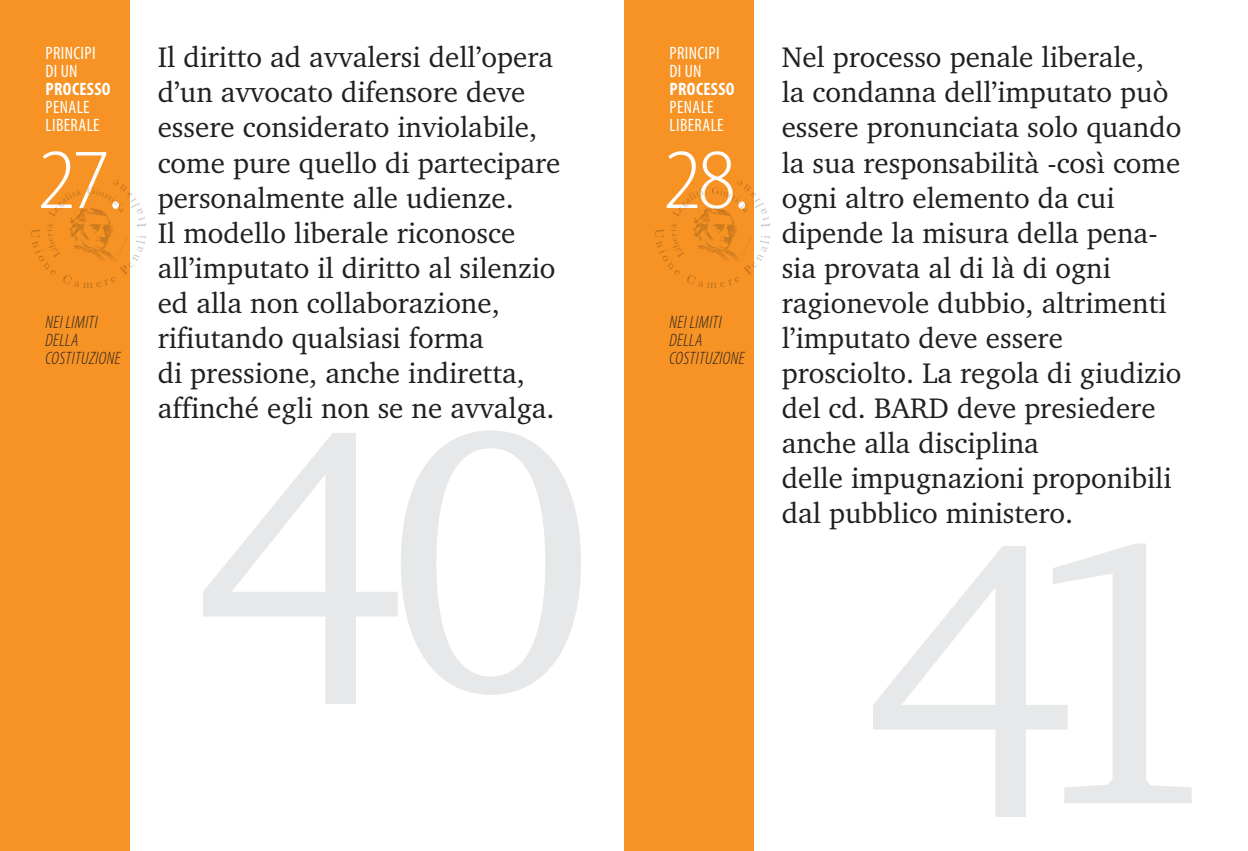
<style>
.page{position:relative;width:1248px;height:851px;background:#fff}
.page>*{position:absolute;margin:0;border:0;box-sizing:border-box;transform-origin:0 0}
.t1{font:300 semi-condensed 86px "Myriad Pro";color:#fff}
.t2{font:29px/35px "Charter BT Pro";color:#231f20}
.t3{font:condensed 18px/18px "Myriad Pro";letter-spacing:.02em;color:#fff}
.t4{font:italic 300 condensed 18px/18px "Myriad Pro";letter-spacing:.02em;color:#231f20}
.t5{font:700 condensed 18px "Myriad Pro";letter-spacing:.02em;color:#fff}
</style>
<div class="page">
<div style="left:0;top:0;width:129px;height:850px;background:#f79325"></div>
<div style="left:624px;top:0;width:129px;height:850px;background:#f79325"></div>
<svg style="left:203px;top:430px;width:378px;height:274px"></svg>
<svg style="left:873px;top:543px;width:318px;height:274px"></svg>
<img style="left:32px;top:180px;width:113px;height:107px">
<img style="left:41px;top:180px;width:31px;height:28px">
<img style="left:79px;top:180px;width:40px;height:29px">
<img style="left:655px;top:180px;width:114px;height:107px">
<img style="left:666px;top:180px;width:31px;height:28px">
<img style="left:700px;top:180px;width:45px;height:29px">
<p class="t2" style="left:158px;top:40px;width:404px">Il diritto ad avvalersi dell’opera d’un avvocato difensore deve essere considerato inviolabile, come pure quello di partecipare personalmente alle udienze.<br>Il modello liberale riconosce all’imputato il diritto al silenzio ed alla non collaborazione, rifiutando qualsiasi forma<br>di pressione, anche indiretta, affinché egli non se ne avvalga.</p>
<p class="t3" style="left:46px;top:45px;width:52px">PRINCIPI<br>DI UN</p>
<p class="t5" style="left:46px;top:83px;width:66px">PROCESSO</p>
<p class="t3" style="left:46px;top:99px;width:56px">PENALE<br>LIBERALE</p>
<p class="t3" style="left:669px;top:45px;width:52px">PRINCIPI<br>DI UN</p>
<p class="t5" style="left:669px;top:83px;width:66px">PROCESSO</p>
<p class="t3" style="left:669px;top:99px;width:56px">PENALE<br>LIBERALE</p>
<h1 class="t1" style="left:37px;top:147px;width:87px">27.</h1>
<h1 class="t1" style="left:663px;top:147px;width:87px">28.</h1>
<p class="t4" style="left:46px;top:314px;width:76px">NEI LIMITI<br>DELLA<br>COSTITUZIONE</p>
<p class="t4" style="left:669px;top:314px;width:76px">NEI LIMITI<br>DELLA<br>COSTITUZIONE</p>
<p class="t2" style="left:781px;top:40px;width:401px">Nel processo penale liberale,<br>la condanna dell’imputato può essere pronunciata solo quando la sua responsabilità -così come ogni altro elemento da cui dipende la misura della pena&shy;sia provata al di là di ogni ragionevole dubbio, altrimenti l’imputato deve essere prosciolto. La regola di giudizio del cd. BARD deve presiedere anche alla disciplina<br>delle impugnazioni proponibili dal pubblico ministero.</p>
</div>
